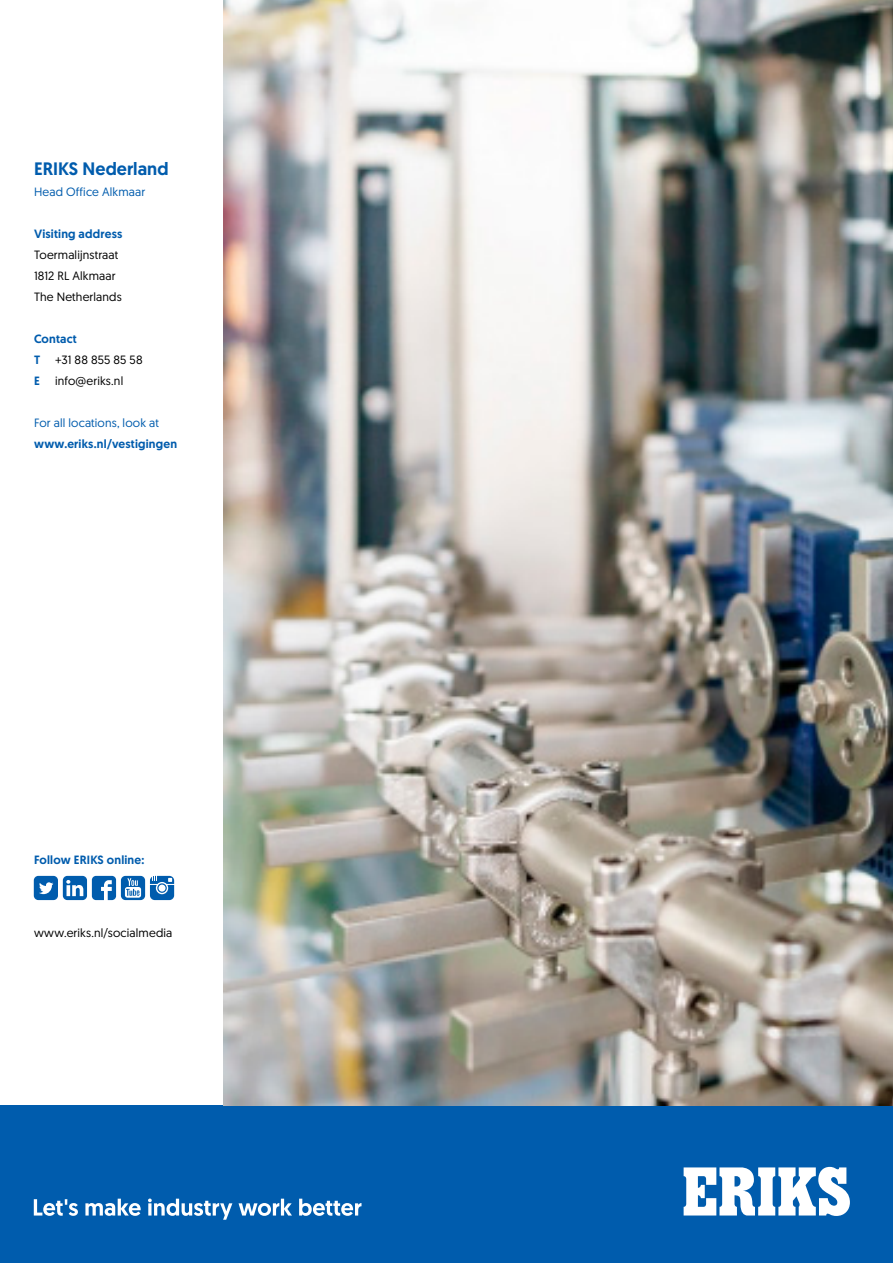
<style>
.page{position:relative;width:893px;height:1263px;background:#fff}
.page>*{position:absolute;margin:0;border:0;box-sizing:border-box;transform-origin:0 0}
.t1{font:500 18px "Geomanist";letter-spacing:.005em;color:#005cad}
.t2{font:12px/21px "Geomanist";letter-spacing:.01em;color:#000}
.t3{font:500 12px/21px "Geomanist";letter-spacing:.015em;color:#005cad}
.t4{font:12px "Geomanist";letter-spacing:.015em;color:#005cad}
</style>
<div class="page">
<svg style="left:34px;top:876px;width:140px;height:24px"></svg>
<div style="left:0;top:1106px;width:893px;height:157px;background:#005cad"></div>
<svg style="left:684px;top:1167px;width:166px;height:49px"></svg>
<svg style="left:34px;top:1198px;width:327px;height:22px"></svg>
<img style="left:223px;top:0;width:670px;height:1106px">
<h1 class="t1" style="left:34px;top:157px;width:136px">ERIKS Nederland</h1>
<p class="t4" style="left:34px;top:184px;width:113px">Head Office Alkmaar</p>
<p class="t3" style="left:34px;top:223px;width:90px">Visiting address</p>
<p class="t2" style="left:34px;top:244px;width:89px">Toermalijnstraat<br>1812 RL Alkmaar<br>The Netherlands</p>
<p class="t3" style="left:34px;top:328px;width:44px">Contact<br>T</p>
<p class="t2" style="left:55px;top:349px;width:89px">+31 88 855 85 58</p>
<p class="t3" style="left:34px;top:370px;width:7px">E</p>
<p class="t2" style="left:55px;top:370px;width:70px">info@eriks.nl</p>
<p class="t4" style="left:34px;top:415px;width:126px">For all locations, look at</p>
<p class="t3" style="left:34px;top:433px;width:145px">www.eriks.nl/vestigingen</p>
<p class="t3" style="left:34px;top:849px;width:112px">Follow ERIKS online:</p>
<p class="t2" style="left:34px;top:922px;width:140px">www.eriks.nl/socialmedia</p>
</div>
